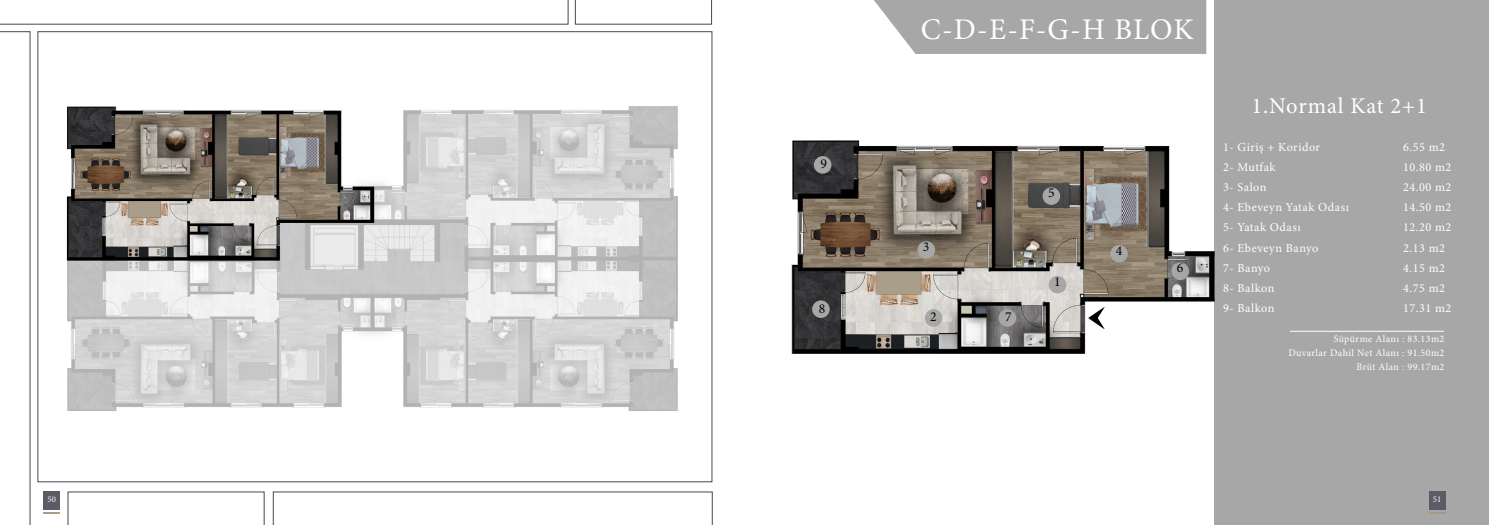
<style>
.page{position:relative;width:1489px;height:525px;background:#fff}
.page>*{position:absolute;margin:0;border:0;box-sizing:border-box;transform-origin:0 0}
.t1{font:30px "Minion Pro";color:#fff}
.t2{font:22.5px "Minion Pro";letter-spacing:.03em;color:#fff}
.t3{font:13.62px "Minion Pro";color:#000001}
.t4{font:12.25px "Minion Pro";letter-spacing:.04em;color:#fff}
.t5{font:10px "Minion Pro";letter-spacing:.04em;color:#fff}
.t6{font:8.75px "Minion Pro";color:#fff}
</style>
<div class="page">
<div style="left:1214px;top:0;width:274px;height:524px;background:#a7a7a7"></div>
<div style="left:874px;top:0;width:332px;height:54px;background:#a7a7a7"></div>
<img style="left:43px;top:106px;width:659px;height:377px">
<div style="left:43px;top:491px;width:17px;height:18px;background:#5b5c66"></div>
<svg style="left:43px;top:512px;width:17px;height:1px"></svg>
<img style="left:791px;top:140px;width:423px;height:214px">
<div style="left:1171px;top:262px;width:17px;height:18px;background:#a7a7a7;border-radius:50%"></div>
<div style="left:1042px;top:187px;width:18px;height:18px;background:#a7a7a7;border-radius:50%"></div>
<div style="left:1110px;top:245px;width:17px;height:17px;background:#a7a7a7;border-radius:50%"></div>
<div style="left:924px;top:309px;width:18px;height:17px;background:#a7a7a7;border-radius:50%"></div>
<div style="left:1048px;top:276px;width:18px;height:17px;background:#a7a7a7;border-radius:50%"></div>
<div style="left:917px;top:241px;width:18px;height:17px;background:#a7a7a7;border-radius:50%"></div>
<img style="left:1086px;top:307px;width:20px;height:21px">
<div style="left:998px;top:309px;width:18px;height:17px;background:#a7a7a7;border-radius:50%"></div>
<div style="left:812px;top:300px;width:17px;height:18px;background:#a7a7a7;border-radius:50%"></div>
<div style="left:813px;top:156px;width:18px;height:17px;background:#a7a7a7;border-radius:50%"></div>
<div style="left:1428px;top:491px;width:17px;height:18px;background:#5b5c66"></div>
<svg style="left:1429px;top:512px;width:16px;height:1px"></svg>
<svg style="left:575px;top:0;width:136px;height:24px"></svg>
<svg style="left:0;top:0;width:568px;height:24px"></svg>
<svg style="left:68px;top:491px;width:196px;height:33px"></svg>
<svg style="left:273px;top:491px;width:439px;height:33px"></svg>
<svg style="left:0;top:31px;width:30px;height:493px"></svg>
<hr style="left:1289px;top:331px;width:154px;height:1px;background:#fff">
<p class="t6" style="left:47px;top:493px;width:10px">50</p>
<p class="t3" style="left:820px;top:155px;width:8px">9</p>
<p class="t3" style="left:818px;top:299px;width:8px">8</p>
<p class="t1" style="left:920px;top:9px;width:274px">C-D-E-F-G-H BLOK</p>
<p class="t3" style="left:922px;top:237px;width:8px">3</p>
<p class="t3" style="left:930px;top:308px;width:8px">2</p>
<p class="t3" style="left:1005px;top:308px;width:8px">7</p>
<p class="t3" style="left:1048px;top:184px;width:8px">5</p>
<p class="t3" style="left:1054px;top:272px;width:8px">1</p>
<p class="t3" style="left:1115px;top:241px;width:8px">4</p>
<p class="t3" style="left:1176px;top:259px;width:8px">6</p>
<p class="t2" style="left:1251px;top:91px;width:177px">1.Normal Kat 2+1</p>
<p class="t4" style="left:1222px;top:138px;width:98px">1- Giriş + Koridor</p>
<p class="t4" style="left:1402px;top:138px;width:43px">6.55 m2</p>
<p class="t4" style="left:1222px;top:159px;width:54px">2- Mutfak</p>
<p class="t4" style="left:1402px;top:159px;width:50px">10.80 m2</p>
<p class="t4" style="left:1222px;top:179px;width:45px">3- Salon</p>
<p class="t4" style="left:1402px;top:179px;width:50px">24.00 m2</p>
<p class="t4" style="left:1222px;top:199px;width:127px">4- Ebeveyn Yatak Odası</p>
<p class="t4" style="left:1402px;top:199px;width:50px">14.50 m2</p>
<p class="t4" style="left:1222px;top:219px;width:79px">5- Yatak Odası</p>
<p class="t4" style="left:1402px;top:219px;width:50px">12.20 m2</p>
<p class="t4" style="left:1222px;top:239px;width:97px">6- Ebeveyn Banyo</p>
<p class="t4" style="left:1402px;top:239px;width:43px">2.13 m2</p>
<p class="t4" style="left:1222px;top:259px;width:49px">7- Banyo</p>
<p class="t4" style="left:1402px;top:259px;width:43px">4.15 m2</p>
<p class="t4" style="left:1222px;top:279px;width:53px">8- Balkon</p>
<p class="t4" style="left:1402px;top:279px;width:43px">4.75 m2</p>
<p class="t4" style="left:1222px;top:300px;width:53px">9- Balkon</p>
<p class="t4" style="left:1402px;top:300px;width:50px">17.31 m2</p>
<p class="t5" style="left:1333px;top:332px;width:112px">Süpürme Alanı : 83.13m2</p>
<p class="t5" style="left:1288px;top:346px;width:157px">Duvarlar Dahil Net Alanı : 91.50m2</p>
<p class="t5" style="left:1356px;top:359px;width:89px">Brüt Alan : 99.17m2</p>
<p class="t6" style="left:1432px;top:493px;width:10px">51</p>
</div>
